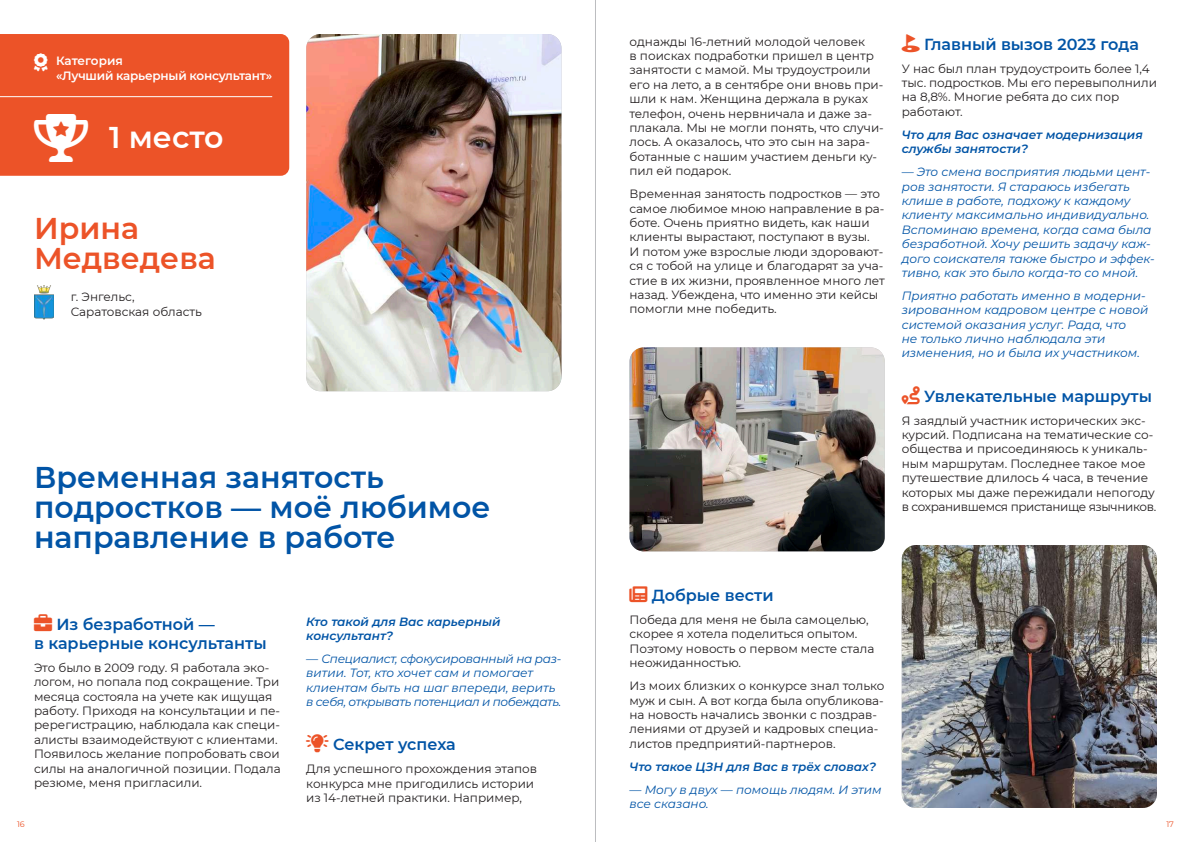
<style>
.page{position:relative;width:1191px;height:842px;background:#fff}
.page>*{position:absolute;margin:0;border:0;box-sizing:border-box;transform-origin:0 0}
.t1{font:600 30px/30px "Montserrat";color:#0154a6}
.t2{font:600 30px/30px "Montserrat";color:#ec5328}
.t3{font:600 30px "Montserrat";letter-spacing:-.005em;color:#fff}
.t4{font:600 16px/19.2px "Montserrat";color:#0154a6}
.t5{font:12px/14.4px "Montserrat";color:#231f20}
.t6{font:italic 12px/14.4px "Montserrat";color:#0154a6}
.t7{font:italic 12px/14.4px "Montserrat";letter-spacing:-.025em;color:#0154a6}
.t8{font:italic 600 12px/14.4px "Montserrat";color:#0154a6}
.t9{font:600 12px/14.4px "Montserrat";letter-spacing:-.02em;color:#fff}
.t10{font:8px "Montserrat";color:#ec5328}
</style>
<div class="page">
<hr style="left:595px;top:0;width:1px;height:842px;background:#bcbdc0">
<img style="left:306px;top:34px;width:255px;height:357px">
<img style="left:901px;top:545px;width:256px;height:263px">
<img style="left:629px;top:347px;width:255px;height:204px">
<img style="left:34px;top:286px;width:20px;height:34px">
<div style="left:0;top:34px;width:289px;height:142px;background:#ec5328"></div>
<hr style="left:0;top:96px;width:272px;height:1px;background:#fff">
<div style="left:34px;top:113px;width:54px;height:49px;background:#ec5328"></div>
<svg style="left:34px;top:53px;width:14px;height:19px"></svg>
<p class="t9" style="left:56px;top:53px;width:218px">Категория<br>«Лучший карьерный консультант»</p>
<h1 class="t3" style="left:109px;top:116px;width:116px">1 место</h1>
<h1 class="t2" style="left:34px;top:212px;width:183px">Ирина<br>Медведева</h1>
<p class="t5" style="left:71px;top:290px;width:133px">г. Энгельс,<br>Саратовская область</p>
<h1 class="t1" style="left:34px;top:461px;width:458px">Временная занятость подростков — моё любимое направление в работе</h1>
<h2 class="t4" style="left:34px;top:614px;width:234px;text-indent:22px">Из безработной —<br>в карьерные консультанты</h2>
<p class="t5" style="left:34px;top:660px;width:248px">Это было в 2009 году. Я работала эко&shy;логом, но попала под сокращение. Три месяца состояла на учете как ищущая работу. Приходя на консультации и пе&shy;ререгистрацию, наблюдала как специ&shy;алисты взаимодействуют с клиентами.<br>Появилось желание попробовать свои силы на аналогичной позиции. Подала резюме, меня пригласили.</p>
<p class="t8" style="left:306px;top:613px;width:196px">Кто такой для Вас карьерный консультант?</p>
<p class="t7" style="left:306px;top:651px;width:257px">— Специалист, сфокусированный на раз&shy;витии. Тот, кто хочет сам и помогает клиентам быть на шаг впереди, верить в себя, открывать потенциал и побеждать.</p>
<h2 class="t4" style="left:333px;top:734px;width:124px">Секрет успеха</h2>
<p class="t5" style="left:306px;top:761px;width:232px">Для успешного прохождения этапов конкурса мне пригодились истории из 14-летней практики. Например,</p>
<p class="t5" style="left:629px;top:34px;width:256px">однажды 16-летний молодой человек<br>в поисках подработки пришел в центр занятости с мамой. Мы трудоустроили его на лето, а в сентябре они вновь при&shy;шли к нам. Женщина держала в руках телефон, очень нервничала и даже за&shy;плакала. Мы не могли понять, что случи&shy;лось. А оказалось, что это сын на зара&shy;ботанные с нашим участием деньги ку&shy;пил ей подарок.</p>
<p class="t5" style="left:629px;top:186px;width:257px">Временная занятость подростков — это самое любимое мною направление в ра&shy;боте. Очень приятно видеть, как наши клиенты вырастают, поступают в вузы.<br>И потом уже взрослые люди здоровают&shy;ся с тобой на улице и благодарят за уча&shy;стие в их жизни, проявленное много лет назад. Убеждена, что именно эти кейсы помогли мне победить.</p>
<h2 class="t4" style="left:924px;top:34px;width:216px">Главный вызов 2023 года</h2>
<p class="t5" style="left:901px;top:61px;width:257px">У нас был план трудоустроить более 1,4 тыс. подростков. Мы его перевыполнили на 8,8%. Многие ребята до сих пор работают.</p>
<p class="t8" style="left:901px;top:127px;width:243px">Что для Вас означает модернизация службы занятости?</p>
<p class="t6" style="left:901px;top:164px;width:254px">— Это смена восприятия людьми цент&shy;ров занятости. Я стараюсь избегать клише в работе, подхожу к каждому клиенту максимально индивидуально.<br>Вспоминаю времена, когда сама была безработной. Хочу решить задачу каж&shy;дого соискателя также быстро и эффек&shy;тивно, как это было когда-то со мной.</p>
<p class="t6" style="left:901px;top:288px;width:248px">Приятно работать именно в модерни&shy;зированном кадровом центре с новой системой оказания услуг. Рада, что<br>не только лично наблюдала эти изменения, но и была их участником.</p>
<h2 class="t4" style="left:924px;top:386px;width:229px">Увлекательные маршруты</h2>
<p class="t5" style="left:901px;top:413px;width:256px">Я заядлый участник исторических экс&shy;курсий. Подписана на тематические со&shy;общества и присоединяюсь к уникаль&shy;ным маршрутам. Последнее такое мое путешествие длилось 4 часа, в течение которых мы даже пережидали непогоду в сохранившемся пристанище язычников.</p>
<h2 class="t4" style="left:652px;top:585px;width:123px">Добрые вести</h2>
<p class="t5" style="left:629px;top:612px;width:246px">Победа для меня не была самоцелью, скорее я хотела поделиться опытом.<br>Поэтому новость о первом месте стала неожиданностью.</p>
<p class="t5" style="left:629px;top:678px;width:256px">Из моих близких о конкурсе знал только муж и сын. А вот когда была опубликова&shy;на новость начались звонки с поздрав&shy;лениями от друзей и кадровых специа&shy;листов предприятий-партнеров.</p>
<p class="t8" style="left:629px;top:759px;width:248px">Что такое ЦЗН для Вас в трёх словах?</p>
<p class="t6" style="left:629px;top:782px;width:254px">— Могу в двух — помощь людям. И этим все сказано.</p>
<p class="t10" style="left:17px;top:818px;width:9px">16</p>
<p class="t10" style="left:1166px;top:818px;width:9px">17</p>
</div>
